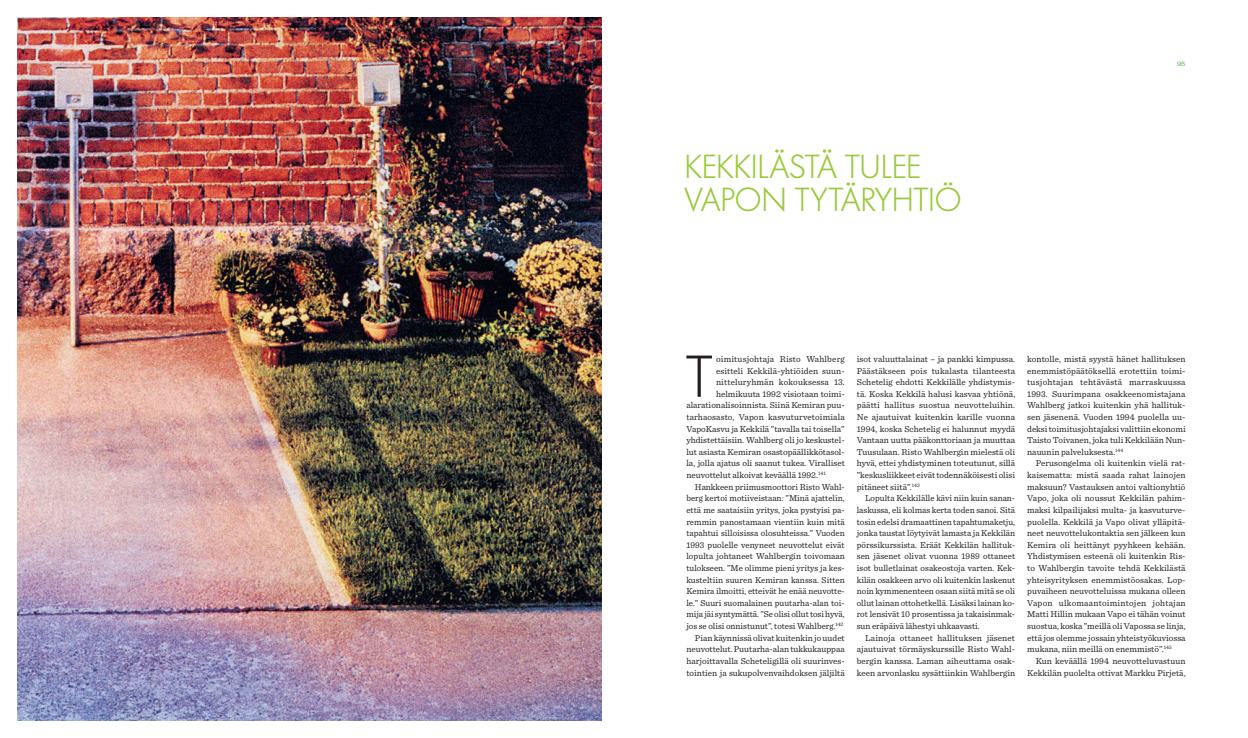
<style>
.page{position:relative;width:1248px;height:738px;background:#fff}
.page>*{position:absolute;margin:0;border:0;box-sizing:border-box;transform-origin:0 0}
.Leipis_anfangilla{font:300 58.3px "Futura Serie BQ";color:#231f20}
.Kappaleen_otsikko{font:300 33px/33px "Futura Serie BQ";letter-spacing:-.025em;color:#99ca3b}
.Leipis_sis{font:9px/11.6px "Sentinel";color:#231f20;text-align:justify}
.Leipis_anfangilla-2{font:9px "Sentinel";color:#231f20}
.Leipis_anfangilla-3{font:9px "Sentinel";letter-spacing:.02em;color:#231f20}
.t1{font:300 7px "Clarendon";color:#5ab042}
</style>
<div class="page">
<img style="left:17px;top:17px;width:584px;height:703px">
<p class="Kappaleen_otsikko" style="left:684px;top:150px;width:279px">KEKKILÄSTÄ TULEE<br>VAPON TYTÄRYHTIÖ</p>
<p class="t1" style="left:1176px;top:59px;width:10px">95</p>
<p class="Leipis_anfangilla" style="left:685px;top:342px;width:28px">T</p>
<p class="Leipis_anfangilla-3" style="left:716px;top:352px;width:130px">oimitusjohtaja Risto Wahlberg</p>
<p class="Leipis_anfangilla-2" style="left:716px;top:363px;width:130px">esitteli Kekkilä-yhtiöiden suun-</p>
<p class="Leipis_anfangilla-3" style="left:716px;top:375px;width:130px">nitteluryhmän kokouksessa 13.</p>
<p class="Leipis_anfangilla-2" style="left:716px;top:386px;width:130px">helmikuuta 1992 visiotaan toimi-</p>
<p class="Leipis_anfangilla-2" style="left:686px;top:398px;width:160px">alarationalisoinnista. Siinä Kemiran puu-</p>
<p class="Leipis_anfangilla-2" style="left:686px;top:410px;width:160px">tarhaosasto, Vapon kasvuturvetoimiala</p>
<p class="Leipis_anfangilla-2" style="left:686px;top:421px;width:160px">VapoKasvu ja Kekkilä ”tavalla tai toisella”</p>
<p class="Leipis_anfangilla-2" style="left:686px;top:433px;width:160px">yhdistettäisiin. Wahlberg oli jo keskustel-</p>
<p class="Leipis_anfangilla-2" style="left:686px;top:444px;width:160px">lut asiasta Kemiran osastopäällikkötasol-</p>
<p class="Leipis_anfangilla-2" style="left:686px;top:456px;width:160px">la, jolla ajatus oli saanut tukea. Viralliset</p>
<p class="Leipis_anfangilla-2" style="left:686px;top:468px;width:141px">neuvottelut alkoivat keväällä 1992.<sup>141</sup></p>
<p class="Leipis_sis" style="left:686px;top:480px;width:160px;text-indent:9px">Hankkeen priimusmoottori Risto Wahl&shy;berg kertoi motiiveistaan: ”Minä ajattelin, että me saataisiin yritys, joka pystyisi pa&shy;remmin panostamaan vientiin kuin mitä tapahtui silloisissa olosuhteissa.” Vuoden 1993 puolelle venyneet neuvottelut eivät lopulta johtaneet Wahlbergin toivomaan tulokseen. ”Me olimme pieni yritys ja kes&shy;kusteltiin suuren Kemiran kanssa. Sitten Kemira ilmoitti, etteivät he enää neuvotte&shy;le.” Suuri suomalainen puutarha-alan toi&shy;mija jäi syntymättä. ”Se olisi ollut tosi hyvä, jos se olisi onnistunut”, totesi Wahlberg.<sup>142</sup></p>
<p class="Leipis_sis" style="left:686px;top:630px;width:160px;text-indent:9px">Pian käynnissä olivat kuitenkin jo uudet neuvottelut. Puutarha-alan tukkukauppaa harjoittavalla Scheteligillä oli suurinves&shy;tointien ja sukupolvenvaihdoksen jäljiltä</p>
<p class="Leipis_sis" style="left:856px;top:352px;width:160px">isot valuuttalainat – ja pankki kimpussa.<br>Päästäkseen pois tukalasta tilanteesta Schetelig ehdotti Kekkilälle yhdistymis&shy;tä. Koska Kekkilä halusi kasvaa yhtiönä, päätti hallitus suostua neuvotteluihin.<br>Ne ajautuivat kuitenkin karille vuonna 1994, koska Schetelig ei halunnut myydä Vantaan uutta pääkonttoriaan ja muuttaa Tuusulaan. Risto Wahlbergin mielestä oli hyvä, ettei yhdistyminen toteutunut, sillä ”keskusliikkeet eivät todennäköisesti olisi pitäneet siitä”.<sup>143</sup></p>
<p class="Leipis_sis" style="left:856px;top:491px;width:160px;text-indent:9px">Lopulta Kekkilälle kävi niin kuin sanan&shy;laskussa, eli kolmas kerta toden sanoi. Sitä tosin edelsi dramaattinen tapahtumaketju, jonka taustat löytyivät lamasta ja Kekkilän pörssikurssista. Eräät Kekkilän hallituk&shy;sen jäsenet olivat vuonna 1989 ottaneet isot bulletlainat osakeostoja varten. Kek&shy;kilän osakkeen arvo oli kuitenkin laskenut noin kymmenenteen osaan siitä mitä se oli ollut lainan ottohetkellä. Lisäksi lainan ko&shy;rot lensivät 10 prosentissa ja takaisinmak&shy;sun eräpäivä lähestyi uhkaavasti.</p>
<p class="Leipis_sis" style="left:856px;top:630px;width:160px;text-indent:9px">Lainoja ottaneet hallituksen jäsenet ajautuivat törmäyskurssille Risto Wahl&shy;bergin kanssa. Laman aiheuttama osak&shy;keen arvonlasku sysättiinkin Wahlbergin</p>
<p class="Leipis_sis" style="left:1027px;top:352px;width:160px">kontolle, mistä syystä hänet hallituksen enemmistöpäätöksellä erotettiin toimi&shy;tusjohtajan tehtävästä marraskuussa 1993. Suurimpana osakkeenomistajana Wahlberg jatkoi kuitenkin yhä hallituk&shy;sen jäsenenä. Vuoden 1994 puolella uu&shy;deksi toimitusjohtajaksi valittiin ekonomi Taisto Toivanen, joka tuli Kekkilään Nun&shy;nauunin palveluksesta.<sup>144</sup></p>
<p class="Leipis_sis" style="left:1027px;top:456px;width:160px;text-indent:9px">Perusongelma oli kuitenkin vielä rat&shy;kaisematta: mistä saada rahat lainojen maksuun? Vastauksen antoi valtionyhtiö Vapo, joka oli noussut Kekkilän pahim&shy;maksi kilpailijaksi multa- ja kasvuturve&shy;puolella. Kekkilä ja Vapo olivat ylläpitä&shy;neet neuvottelukontaktia sen jälkeen kun Kemira oli heittänyt pyyhkeen kehään.<br>Yhdistymisen esteenä oli kuitenkin Ris&shy;to Wahlbergin tavoite tehdä Kekkilästä yhteisyrityksen enemmistöosakas. Lop&shy;puvaiheen neuvotteluissa mukana olleen Vapon ulkomaantoimintojen johtajan Matti Hillin mukaan Vapo ei tähän voinut suostua, koska ”meillä oli Vapossa se linja, että jos olemme jossain yhteistyökuviossa mukana, niin meillä on enemmistö”.<sup>145</sup></p>
<p class="Leipis_sis" style="left:1027px;top:654px;width:160px;text-align:right">Kun keväällä 1994 neuvotteluvastuun<br>Kekkilän puolelta ottivat Markku Pirjetä,</p>
</div>
